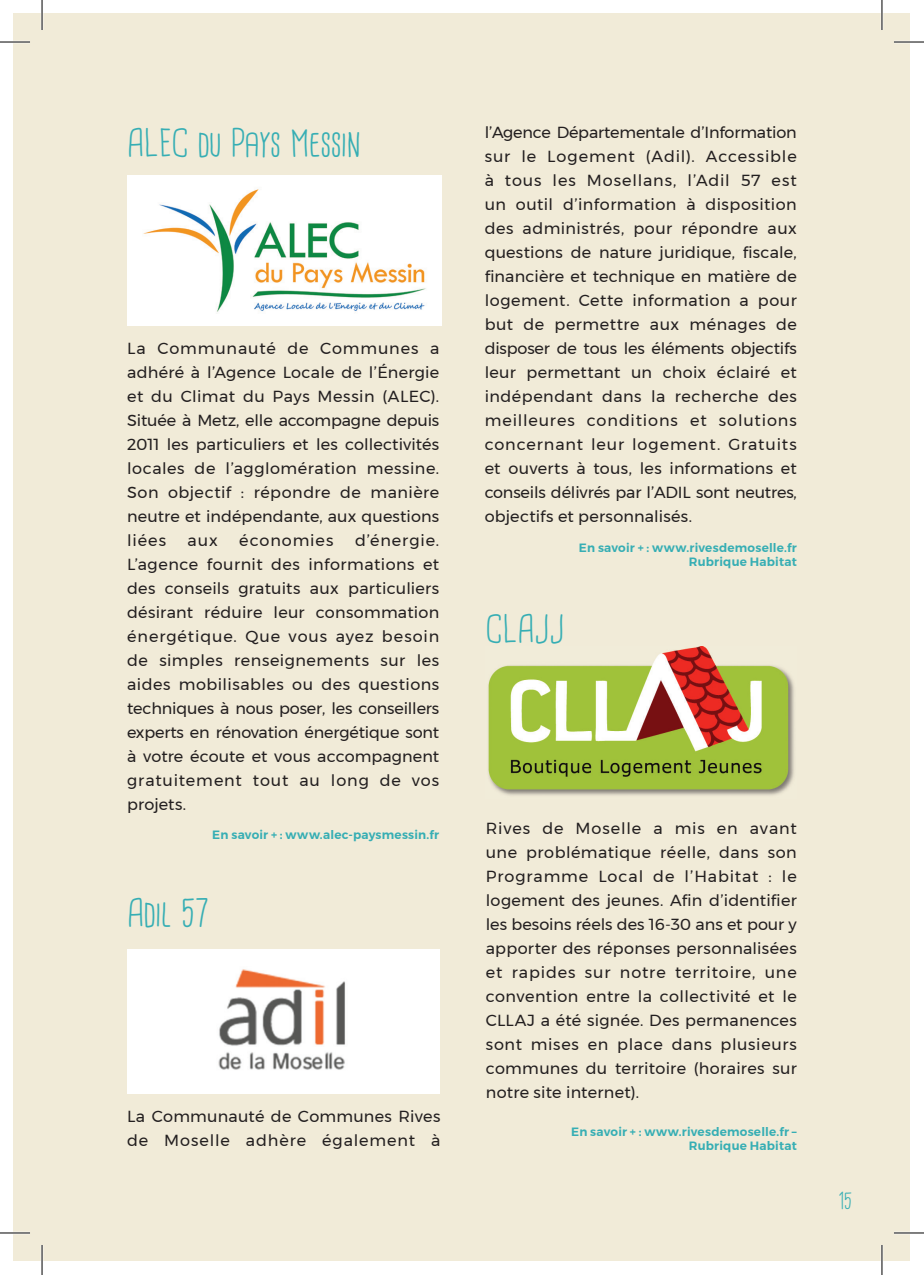
<style>
.page{position:relative;width:924px;height:1275px;background:#fff}
.page>*{position:absolute;margin:0;border:0;box-sizing:border-box;transform-origin:0 0}
.t1{font:38px "Cardenio Modern";color:#36aeb4}
.t2{font:22px "Cardenio Modern";color:#36aeb4}
.t3{font:16px/24px "Montserrat";letter-spacing:.015em;color:#231f20;text-align:justify}
.t4{font:16px "Montserrat";letter-spacing:.055em;color:#231f20}
.t5{font:600 12px/14px "Montserrat";letter-spacing:.015em;color:#36aeb4;text-align:right}
</style>
<div class="page">
<div style="left:14px;top:14px;width:895px;height:1247px;background:#f1ebd8"></div>
<img style="left:127px;top:175px;width:314px;height:150px">
<img style="left:127px;top:949px;width:312px;height:144px">
<img style="left:488px;top:647px;width:306px;height:149px">
<hr style="left:0;top:41px;width:30px;height:2px;background:#fff">
<hr style="left:893px;top:41px;width:30px;height:2px;background:#fff">
<hr style="left:0;top:1231px;width:30px;height:3px;background:#fff">
<hr style="left:893px;top:1231px;width:30px;height:3px;background:#fff">
<hr style="left:41px;top:0;width:2px;height:30px;background:#fff">
<hr style="left:41px;top:1245px;width:2px;height:30px;background:#fff">
<hr style="left:880px;top:0;width:2px;height:30px;background:#fff">
<hr style="left:880px;top:1245px;width:2px;height:30px;background:#fff">
<hr style="left:0;top:42px;width:30px;height:1px;background:#000">
<hr style="left:893px;top:42px;width:30px;height:1px;background:#000">
<hr style="left:0;top:1232px;width:30px;height:1px;background:#000">
<hr style="left:893px;top:1232px;width:30px;height:1px;background:#000">
<hr style="left:42px;top:0;width:1px;height:30px;background:#000">
<hr style="left:42px;top:1245px;width:1px;height:30px;background:#000">
<hr style="left:881px;top:0;width:1px;height:30px;background:#000">
<hr style="left:881px;top:1245px;width:1px;height:30px;background:#000">
<h1 class="t1" style="left:127px;top:123px;width:235px">ALEC du Pays Messin</h1>
<p class="t3" style="left:127px;top:336px;width:313px">La Communauté de Communes a adhéré à l’Agence Locale de l’Énergie et du Climat du Pays Messin (ALEC).<br>Située à Metz, elle accompagne depuis 2011 les particuliers et les collectivités locales de l’agglomération messine.<br>Son objectif : répondre de manière neutre et indépendante, aux questions liées</p>
<p class="t3" style="left:127px;top:528px;width:313px;text-indent:228px">d’énergie.<br>L’agence fournit des informations et des conseils gratuits aux particuliers désirant réduire leur consommation énergétique. Que vous ayez besoin de simples renseignements sur les aides mobilisables ou des questions techniques à nous poser, les conseillers experts en rénovation énergétique sont à votre écoute et vous accompagnent gratuitement tout au long de vos projets.</p>
<p class="t5" style="left:212px;top:827px;width:228px">En savoir + : www.alec-paysmessin.fr</p>
<p class="t3" style="left:187px;top:528px;width:32px">aux</p>
<p class="t4" style="left:239px;top:528px;width:95px">économies</p>
<h1 class="t1" style="left:127px;top:893px;width:83px">Adil 57</h1>
<p class="t3" style="left:127px;top:1104px;width:314px">La Communauté de Communes Rives de Moselle adhère également à</p>
<p class="t3" style="left:484px;top:120px;width:313px">l’Agence Départementale d’Information sur le Logement (Adil). Accessible à tous les Mosellans, l’Adil 57 est un outil d’information à disposition des administrés, pour répondre aux questions de nature juridique, fiscale, financière et technique en matière de logement. Cette information a pour but de permettre aux ménages de disposer de tous les éléments objectifs leur permettant un choix éclairé et indépendant dans la recherche des meilleures conditions et solutions concernant leur logement. Gratuits et ouverts à tous, les informations et conseils délivrés par l’ADIL sont neutres, objectifs et personnalisés.</p>
<p class="t5" style="left:578px;top:541px;width:219px">En savoir + : www.rivesdemoselle.fr<br>Rubrique Habitat</p>
<h1 class="t1" style="left:485px;top:609px;width:80px">CLAJJ</h1>
<p class="t3" style="left:485px;top:816px;width:312px">Rives de Moselle a mis en avant une problématique réelle, dans son Programme Local de l’Habitat : le logement des jeunes. Afin d’identifier les besoins réels des 16-30 ans et pour y apporter des réponses personnalisées et rapides sur notre territoire, une convention entre la collectivité et le CLLAJ a été signée. Des permanences sont mises en place dans plusieurs communes du territoire (horaires sur notre site internet).</p>
<p class="t5" style="left:571px;top:1125px;width:227px">En savoir + : www.rivesdemoselle.fr –<br>Rubrique Habitat</p>
<h2 class="t2" style="left:838px;top:1189px;width:15px">15</h2>
</div>
